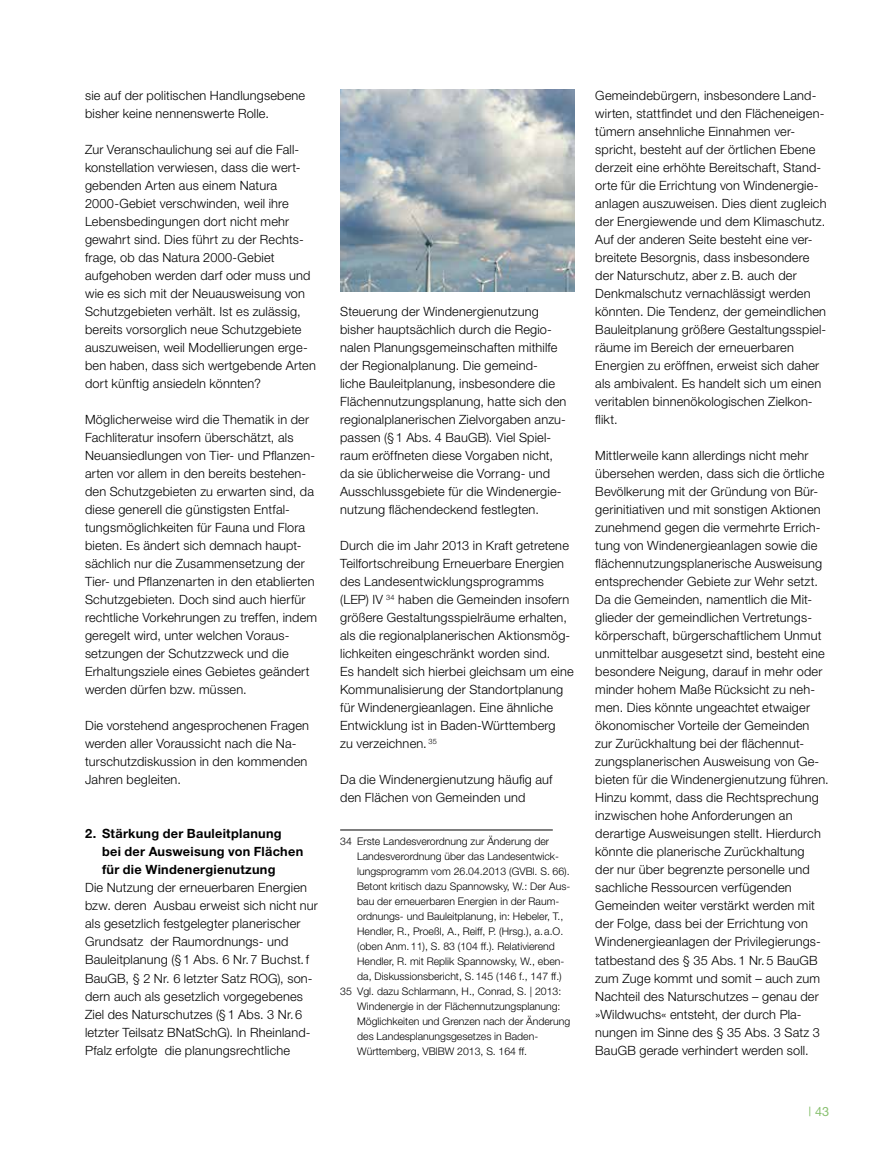
<style>
.page{position:relative;width:893px;height:1170px;background:#fff}
.page>*{position:absolute;margin:0;border:0;box-sizing:border-box;transform-origin:0 0}
.t1{font:12.75px/18px "Helvetica Neue Light PL";letter-spacing:.015em;color:#000}
.t2{font:12.75px/18px "Helvetica Neue Bold PL";letter-spacing:.02em;color:#000}
.t3{font:12.75px "Helvetica Neue Roman PL";color:#88c06f}
.t4{font:10.5px "Helvetica Neue Light PL";color:#000}
</style>
<div class="page">
<hr style="left:340px;top:829px;width:213px;height:1px;background:#000">
<img style="left:340px;top:89px;width:234px;height:202px">
<p class="t1" style="left:85px;top:86px;width:222px">sie auf der politischen Handlungsebene bisher keine nennenswerte Rolle.</p>
<p class="t1" style="left:85px;top:140px;width:232px">Zur Veranschaulichung sei auf die Fall&shy;konstellation verwiesen, dass die wert&shy;gebenden Arten aus einem Natura 2000-Gebiet verschwinden, weil ihre Lebensbedingungen dort nicht mehr gewahrt sind. Dies führt zu der Rechts&shy;frage, ob das Natura 2000-Gebiet aufgehoben werden darf oder muss und wie es sich mit der Neuausweisung von Schutzgebieten verhält. Ist es zulässig, bereits vorsorglich neue Schutzgebiete auszuweisen, weil Modellierungen erge&shy;ben haben, dass sich wertgebende Arten dort künftig ansiedeln könnten?</p>
<p class="t1" style="left:85px;top:410px;width:234px">Möglicherweise wird die Thematik in der Fachliteratur insofern überschätzt, als Neuansiedlungen von Tier- und Pflanzen&shy;arten vor allem in den bereits bestehen&shy;den Schutzgebieten zu erwarten sind, da diese generell die günstigsten Entfal&shy;tungsmöglichkeiten für Fauna und Flora bieten. Es ändert sich demnach haupt&shy;sächlich nur die Zusammensetzung der Tier- und Pflanzenarten in den etablierten Schutzgebieten. Doch sind auch hierfür rechtliche Vorkehrungen zu treffen, indem geregelt wird, unter welchen Voraus&shy;setzungen der Schutzzweck und die Erhaltungsziele eines Gebietes geändert werden dürfen bzw. müssen.</p>
<p class="t1" style="left:85px;top:716px;width:225px">Die vorstehend angesprochenen Fragen werden aller Voraussicht nach die Na&shy;turschutzdiskussion in den kommenden Jahren begleiten.</p>
<p class="t2" style="left:102px;top:824px;width:203px;text-indent:-17px">2. Stärkung der Bauleitplanung bei der Ausweisung von Flächen für die Windenergienutzung</p>
<p class="t1" style="left:85px;top:878px;width:234px">Die Nutzung der erneuerbaren Energien bzw. deren Ausbau erweist sich nicht nur als gesetzlich festgelegter planerischer Grundsatz der Raumordnungs- und Bauleitplanung (§1 Abs. 6 Nr.7 Buchst.f BauGB, § 2 Nr. 6 letzter Satz ROG), son&shy;dern auch als gesetzlich vorgegebenes Ziel des Naturschutzes (§1 Abs. 3 Nr.6 letzter Teilsatz BNatSchG). In Rheinland-Pfalz erfolgte die planungsrechtliche</p>
<p class="t1" style="left:340px;top:302px;width:228px">Steuerung der Windenergienutzung bisher hauptsächlich durch die Regio&shy;nalen Planungsgemeinschaften mithilfe der Regionalplanung. Die gemeind-<br>liche Bauleitplanung, insbesondere die Flächennutzungsplanung, hatte sich den regionalplanerischen Zielvorgaben anzu&shy;passen (§1 Abs. 4 BauGB). Viel Spiel&shy;raum eröffneten diese Vorgaben nicht, da sie üblicherweise die Vorrang- und Ausschlussgebiete für die Windenergie&shy;nutzung flächendeckend festlegten.</p>
<p class="t1" style="left:340px;top:536px;width:235px">Durch die im Jahr 2013 in Kraft getretene Teilfortschreibung Erneuerbare Energien des Landesentwicklungsprogramms (LEP) IV <sup>34</sup> haben die Gemeinden insofern größere Gestaltungsspielräume erhalten, als die regionalplanerischen Aktionsmög&shy;lichkeiten eingeschränkt worden sind.<br>Es handelt sich hierbei gleichsam um eine Kommunalisierung der Standortplanung für Windenergieanlagen. Eine ähnliche Entwicklung ist in Baden-Württemberg<br>zu verzeichnen. <sup>35</sup></p>
<p class="t1" style="left:340px;top:770px;width:214px">Da die Windenergienutzung häufig auf den Flächen von Gemeinden und</p>
<p class="t4" style="left:340px;top:834px;width:210px">34 Erste Landesverordnung zur Änderung der</p>
<p class="t4" style="left:357px;top:849px;width:203px">Landesverordnung über das Landesentwick-</p>
<p class="t4" style="left:357px;top:864px;width:214px">lungsprogramm vom 26.04.2013 (GVBl. S. 66).</p>
<p class="t4" style="left:357px;top:879px;width:215px">Betont kritisch dazu Spannowsky, W.: Der Aus-</p>
<p class="t4" style="left:357px;top:894px;width:202px">bau der erneuerbaren Energien in der Raum-</p>
<p class="t4" style="left:357px;top:909px;width:208px">ordnungs- und Bauleitplanung, in: Hebeler, T.,</p>
<p class="t4" style="left:357px;top:924px;width:208px">Hendler, R., Proeßl, A., Reiff, P. (Hrsg.), a.a.O.</p>
<p class="t4" style="left:357px;top:939px;width:199px">(oben Anm.11), S. 83 (104 ff.). Relativierend</p>
<p class="t4" style="left:357px;top:954px;width:209px">Hendler, R. mit Replik Spannowsky, W., eben-</p>
<p class="t4" style="left:357px;top:969px;width:206px">da, Diskussionsbericht, S.145 (146 f., 147 ff.)</p>
<p class="t4" style="left:340px;top:984px;width:223px">35 Vgl. dazu Schlarmann, H., Conrad, S. | 2013:</p>
<p class="t4" style="left:357px;top:999px;width:205px">Windenergie in der Flächennutzungsplanung:</p>
<p class="t4" style="left:357px;top:1014px;width:215px">Möglichkeiten und Grenzen nach der Änderung</p>
<p class="t4" style="left:357px;top:1029px;width:183px">des Landesplanungsgesetzes in Baden-</p>
<p class="t4" style="left:357px;top:1044px;width:171px">Württemberg, VBlBW 2013, S. 164 ff.</p>
<p class="t1" style="left:595px;top:86px;width:233px">Gemeindebürgern, insbesondere Land-- wirten, stattfindet und den Flächeneigen---- tümern ansehnliche Einnahmen ver&shy;spricht, besteht auf der örtlichen Ebene derzeit eine erhöhte Bereitschaft, Stand&shy;orte für die Errichtung von Windenergie&shy;anlagen auszuweisen. Dies dient zugleich der Energiewende und dem Klimaschutz.<br>Auf der anderen Seite besteht eine ver&shy;breitete Besorgnis, dass insbesondere der Naturschutz, aber z.B. auch der Denkmalschutz vernachlässigt werden könnten. Die Tendenz, der gemeindlichen Bauleitplanung größere Gestaltungsspiel&shy;räume im Bereich der erneuerbaren Energien zu eröffnen, erweist sich daher als ambivalent. Es handelt sich um einen veritablen binnenökologischen Zielkon&shy;flikt.</p>
<p class="t1" style="left:595px;top:446px;width:235px">Mittlerweile kann allerdings nicht mehr übersehen werden, dass sich die örtliche Bevölkerung mit der Gründung von Bür&shy;gerinitiativen und mit sonstigen Aktionen zunehmend gegen die vermehrte Errich&shy;tung von Windenergieanlagen sowie die flächennutzungsplanerische Ausweisung entsprechender Gebiete zur Wehr setzt.<br>Da die Gemeinden, namentlich die Mit&shy;glieder der gemeindlichen Vertretungs&shy;körperschaft, bürgerschaftlichem Unmut unmittelbar ausgesetzt sind, besteht eine besondere Neigung, darauf in mehr oder minder hohem Maße Rücksicht zu neh&shy;men. Dies könnte ungeachtet etwaiger ökonomischer Vorteile der Gemeinden zur Zurückhaltung bei der flächennut&shy;zungsplanerischen Ausweisung von Ge&shy;bieten für die Windenergienutzung führen.<br>Hinzu kommt, dass die Rechtsprechung inzwischen hohe Anforderungen an derartige Ausweisungen stellt. Hierdurch könnte die planerische Zurückhaltung<br>der nur über begrenzte personelle und sachliche Ressourcen verfügenden Gemeinden weiter verstärkt werden mit der Folge, dass bei der Errichtung von Windenergieanlagen der Privilegierungs&shy;tatbestand des § 35 Abs.1 Nr.5 BauGB zum Zuge kommt und somit – auch zum Nachteil des Naturschutzes – genau der »Wildwuchs« entsteht, der durch Pla&shy;nungen im Sinne des § 35 Abs. 3 Satz 3<br>BauGB gerade verhindert werden soll.</p>
<p class="t3" style="left:809px;top:1104px;width:22px">| 43</p>
</div>
